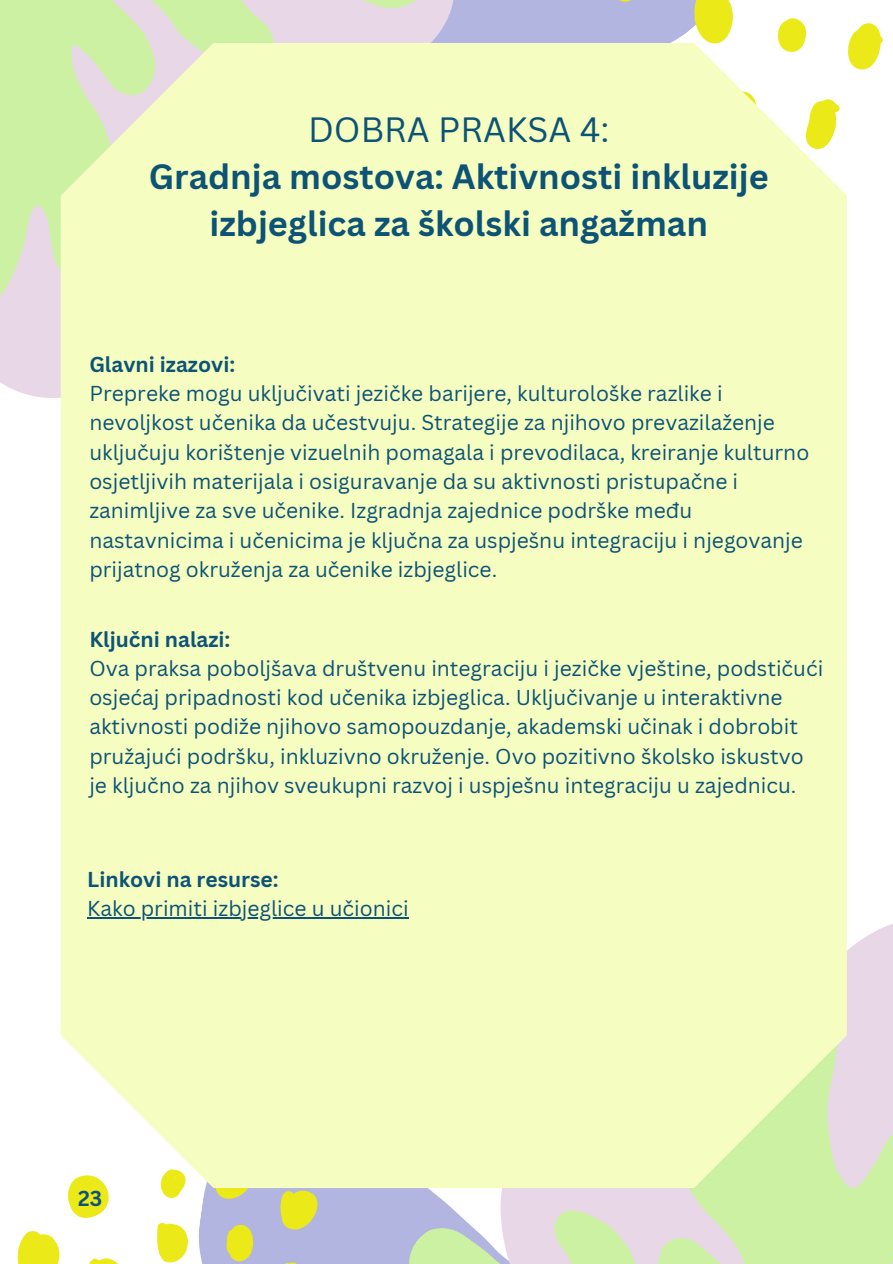
<style>
.page{position:relative;width:893px;height:1264px;background:#fff}
.page>*{position:absolute;margin:0;border:0;box-sizing:border-box;transform-origin:0 0}
.t1{font:700 34.2px/47.2px "Canva Sans";color:#0c5376;text-align:center}
.t2{font:21px/29.2px "Canva Sans";color:#0c5376}
.t3{font:700 21px "Canva Sans";color:#0c5376}
.s1{font-weight:400}
</style>
<div class="page">
<div style="left:331px;top:1187px;width:29px;height:76px;background:#b1b5df"></div>
<svg style="left:846px;top:884px;width:46px;height:74px"></svg>
<svg style="left:804px;top:958px;width:88px;height:305px;background:#dbe3c8"></svg>
<div style="left:479px;top:0;width:108px;height:43px;background:#b1b5df"></div>
<svg style="left:360px;top:1187px;width:444px;height:76px;background:#d5decd"></svg>
<svg style="left:263px;top:0;width:216px;height:43px;background:#ded3e2"></svg>
<svg style="left:0;top:0;width:263px;height:352px;background:#d3eab5"></svg>
<svg style="left:17px;top:1187px;width:314px;height:76px"></svg>
<svg style="left:587px;top:0;width:296px;height:70px"></svg>
<div style="left:61px;top:43px;width:785px;height:1144px;background:#f6fdc1"></div>
<hr style="left:87px;top:917px;width:322px;height:1px;background:#0c5376">
<p class="t1" style="left:149px;top:105px;width:621px"><span class="s1">DOBRA PRAKSA 4:<br></span>Gradnja mostova: Aktivnosti inkluzije izbjeglica za školski angažman</p>
<p class="t3" style="left:89px;top:349px;width:147px">Glavni izazovi:</p>
<h1 class="t2" style="left:89px;top:378px;width:721px">Prepreke mogu uključivati jezičke barijere, kulturološke razlike i nevoljkost učenika da učestvuju. Strategije za njihovo prevazilaženje uključuju korištenje vizuelnih pomagala i prevodilaca, kreiranje kulturno osjetljivih materijala i osiguravanje da su aktivnosti pristupačne i zanimljive za sve učenike. Izgradnja zajednice podrške među nastavnicima i učenicima je ključna za uspješnu integraciju i njegovanje prijatnog okruženja za učenike izbjeglice.</h1>
<p class="t3" style="left:89px;top:624px;width:142px">Ključni nalazi:</p>
<p class="t2" style="left:89px;top:653px;width:735px">Ova praksa poboljšava društvenu integraciju i jezičke vještine, podstičući osjećaj pripadnosti kod učenika izbjeglica. Uključivanje u interaktivne aktivnosti podiže njihovo samopouzdanje, akademski učinak i dobrobit pružajući podršku, inkluzivno okruženje. Ovo pozitivno školsko iskustvo je ključno za njihov sveukupni razvoj i uspješnu integraciju u zajednicu.</p>
<p class="t3" style="left:87px;top:864px;width:193px">Linkovi na resurse:</p>
<p class="t2" style="left:87px;top:893px;width:323px">Kako primiti izbjeglice u učionici</p>
<p class="t3" style="left:78px;top:1183px;width:26px">23</p>
</div>
